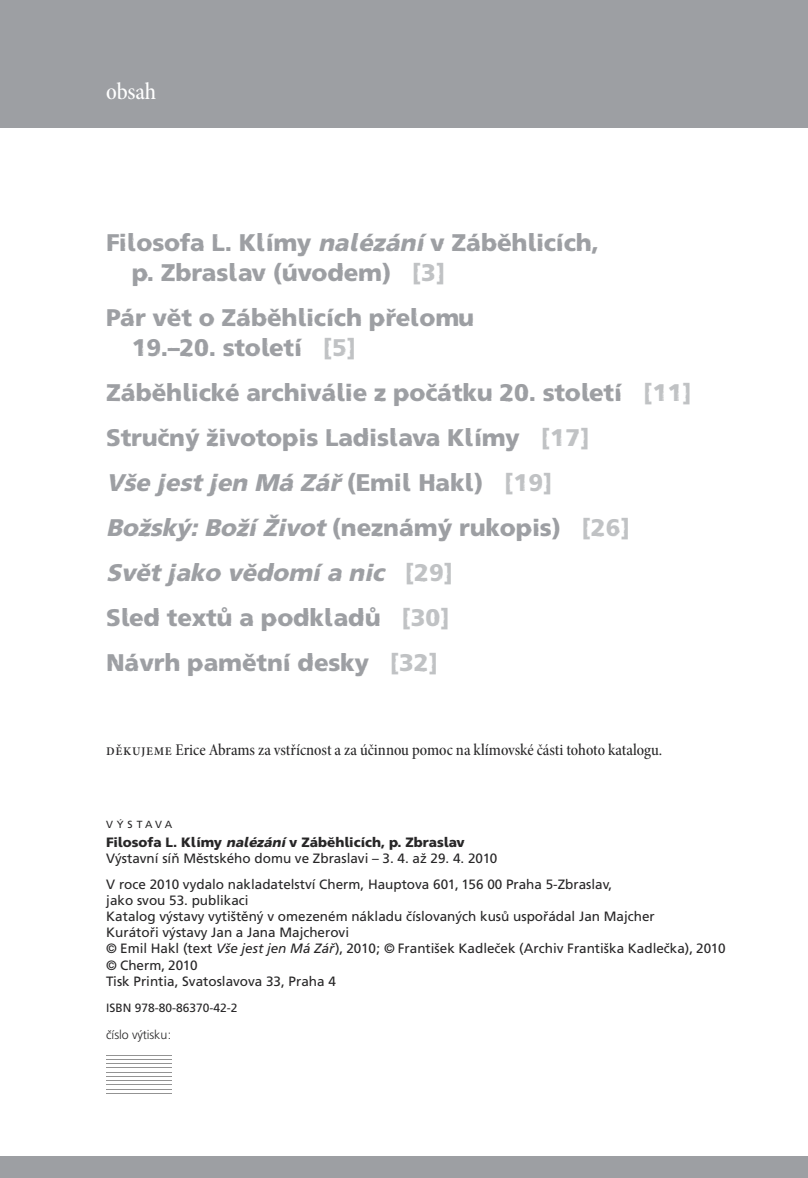
<style>
.page{position:relative;width:808px;height:1178px;background:#fff}
.page>*{position:absolute;margin:0;border:0;box-sizing:border-box;transform-origin:0 0}
.t1{font:24px/45px "Cherm Home";letter-spacing:-.015em;color:#9d9fa3}
.t2{font:24px "Minion Pro Medium Cn Subh";letter-spacing:-.01em;color:#fff}
.t3{font:16.5px "Minion Pro Medium Cn Subh";color:#272627}
.t4{font:13.5px/16.2px "Frutiger CE";color:#272627}
.t5{font:13.5px "Cherm Home";letter-spacing:-.01em;color:#272627}
.t6{font:300 12.45px "Frutiger CE";letter-spacing:-.01em;color:#272627}
.t7{font:12px "Frutiger CE";color:#272627}
.t8{font:10.35px "Frutiger CE";letter-spacing:.3em;color:#272627}
.s1{font-style:italic}
.s2{color:#c0c2c4}
</style>
<div class="page">
<div style="left:0;top:0;width:808px;height:128px;background:#9d9fa3"></div>
<div style="left:0;top:1157px;width:808px;height:21px;background:#9d9fa3"></div>
<hr style="left:106px;top:1055px;width:65px;height:1px;background:#939393">
<hr style="left:106px;top:1059px;width:65px;height:1px;background:#939393">
<hr style="left:106px;top:1063px;width:65px;height:1px;background:#939393">
<hr style="left:106px;top:1067px;width:65px;height:1px;background:#939393">
<hr style="left:106px;top:1072px;width:65px;height:1px;background:#939393">
<hr style="left:106px;top:1076px;width:65px;height:1px;background:#939393">
<hr style="left:106px;top:1080px;width:65px;height:1px;background:#939393">
<hr style="left:106px;top:1085px;width:65px;height:1px;background:#939393">
<hr style="left:106px;top:1089px;width:65px;height:1px;background:#939393">
<hr style="left:106px;top:1093px;width:65px;height:1px;background:#939393">
<h1 class="t2" style="left:106px;top:83px;width:51px">obsah</h1>
<h1 class="t1" style="left:132px;top:227px;width:469px;line-height:30px;text-indent:-26px">Filosofa L. Klímy <span class="s1">nalézání</span>v Záběhlicích, p. Zbraslav (úvodem) <span class="s2">[3]</span></h1>
<h1 class="t1" style="left:132px;top:302px;width:344px;line-height:30px;text-indent:-26px">Pár vět o Záběhlicích přelomu<br>19.–20. století <span class="s2">[5]</span></h1>
<p class="t1" style="left:106px;top:369px;width:587px">Záběhlické archiválie z počátku 20. století <span class="s2">[11] </span>stručný životopis Ladislava Klímy <span class="s2">[17] </span><span class="s1">VšejestjenMáZář</span>(emil Hakl) <span class="s2">[19] </span><span class="s1">božský:božíŽivot</span>(neznámý rukopis) <span class="s2">[26] </span><span class="s1">svět jako vědomí a nic</span> <span class="s2">[ 2 9 ]<br></span>sled textů a podkladů <span class="s2">[30]<br></span>návrh pamětní desky <span class="s2">[32]</span></p>
<p class="t3" style="left:106px;top:743px;width:557px">Děkujeme Erice Abrams za vstřícnost a za účinnou pomoc na klímovské části tohoto katalogu.</p>
<p class="t8" style="left:106px;top:820px;width:67px">VÝSTAVA</p>
<p class="t5" style="left:106px;top:834px;width:360px">Filosofa L. Klímy <span class="s1">nalézání</span>v Záběhlicích, p. Zbraslav</p>
<p class="t4" style="left:106px;top:847px;width:507px;line-height:25.2px">Výstavní síň Městského domu ve Zbraslavi – 3. 4. až 29. 4. 2010<br>V roce 2010 vydalo nakladatelství Cherm, Hauptova 601, 156 00 Praha 5-Zbraslav,</p>
<p class="t4" style="left:106px;top:893px;width:621px">jako svou 53. publikaci<br>Katalog výstavy vytištěný v omezeném nákladu číslovaných kusů uspořádal Jan Majcher<br>Kurátoři výstavy Jan a Jana Majcherovi<br>© Emil Hakl (text <span class="s1">Vše jest jen Má Zář</span>), 2010; © František Kadleček (Archiv Františka Kadlečka), 2010 © Cherm, 2010<br>Tisk Printia, Svatoslavova 33, Praha 4</p>
<p class="t7" style="left:106px;top:1003px;width:133px">ISBN 978-80-86370-42-2</p>
<p class="t6" style="left:106px;top:1029px;width:67px">číslo výtisku:</p>
</div>
